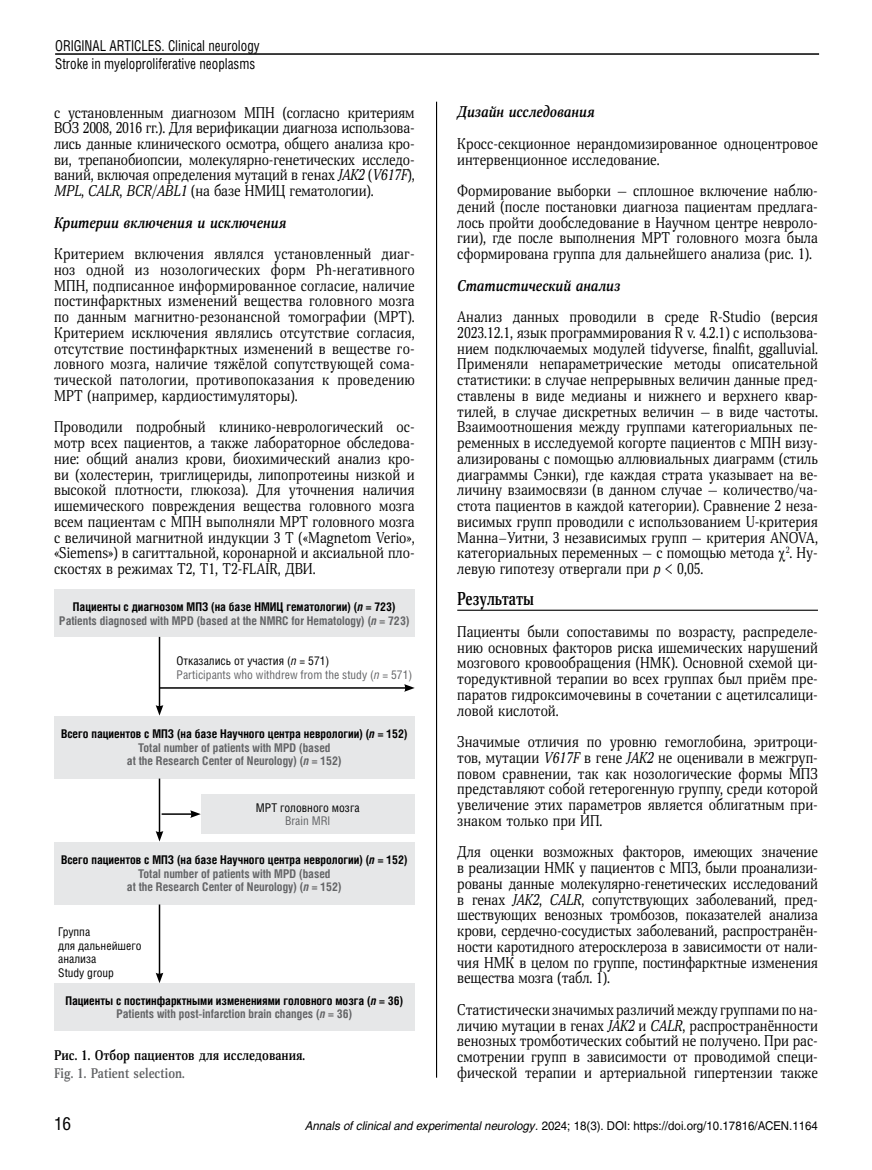
<style>
.page{position:relative;width:872px;height:1170px;background:#fff}
.page>*{position:absolute;margin:0;border:0;box-sizing:border-box;transform-origin:0 0}
.t1{font:700 18px "Scientia";color:#000;scale:.8 1}
.t2{font:18px "Helios Cond C";color:#000}
.t3{font:15px/15.8px "Scientia";color:#000;text-align:justify;scale:.9 1}
.t4{font:15px/18px "Helios Cond C";color:#000;scale:.9 1}
.t5{font:italic 700 15px "Scientia";color:#000;scale:.9 1}
.t6{font:700 13.5px "Scientia";color:#000;scale:.9 1}
.t7{font:700 13.5px "Scientia";color:#636466;scale:.9 1}
.t8{font:700 12px/13.5px "Helios Cond C";color:#636466;text-align:center}
.t9{font:700 12px/13.5px "Helios Cond C";color:#000;text-align:center}
.t10{font:12px "Helios C";color:#000;scale:.95 1}
.t11{font:12px/13.5px "Helios Cond C";color:#636466}
.t12{font:12px/13.5px "Helios Cond C";color:#000}
.s1{font-style:italic}
.s2{color:#000}
.s3{font-style:italic;color:#000}
.s4{color:#636466}
.s5{font-style:italic;color:#636466}
</style>
<div class="page">
<hr style="left:55px;top:53px;width:764px;height:2px;background:#000">
<hr style="left:436px;top:102px;width:1px;height:975px;background:#000">
<hr style="left:457px;top:609px;width:361px;height:1px;background:#000">
<div style="left:54px;top:589px;width:361px;height:48px;background:#e6e7e8"></div>
<div style="left:54px;top:715px;width:361px;height:63px;background:#e6e7e8"></div>
<div style="left:54px;top:841px;width:361px;height:63px;background:#e6e7e8"></div>
<div style="left:54px;top:983px;width:361px;height:47px;background:#e6e7e8"></div>
<div style="left:201px;top:794px;width:214px;height:39px;background:#e6e7e8"></div>
<hr style="left:159px;top:637px;width:1px;height:70px;background:#000">
<svg style="left:156px;top:705px;width:7px;height:10px"></svg>
<hr style="left:159px;top:778px;width:1px;height:55px;background:#000">
<svg style="left:156px;top:831px;width:7px;height:10px"></svg>
<hr style="left:159px;top:904px;width:1px;height:70px;background:#000">
<svg style="left:156px;top:972px;width:7px;height:11px"></svg>
<hr style="left:159px;top:687px;width:247px;height:1px;background:#000">
<svg style="left:404px;top:684px;width:11px;height:7px"></svg>
<hr style="left:162px;top:813px;width:31px;height:1px;background:#000">
<svg style="left:190px;top:810px;width:11px;height:7px"></svg>
<p class="t4" style="left:55px;top:36px;width:229px">ORIGINAL ARTICLES. Clinical neurology<br>Stroke in myeloproliferative neoplasms</p>
<p class="t3" style="left:54px;top:105px;width:402px">с установленным диагнозом МПН (согласно критериям ВОЗ 2008, 2016 гг.). Для верификации диагноза использова&shy;лись данные клинического осмотра, общего анализа кро&shy;ви, трепанобиопсии, молекулярно-генетических исследо&shy;ваний, включая определения мутаций в генах <span class="s1">JAK2</span> (<span class="s1">V617F</span>), <span class="s1">MPL</span>, <span class="s1">CALR</span>, <span class="s1">BCR</span>/<span class="s1">ABL1</span> (на базе НМИЦ гематологии).</p>
<p class="t5" style="left:54px;top:213px;width:260px">Критерии включения и исключения</p>
<p class="t3" style="left:54px;top:246px;width:402px">Критерием включения являлся установленный диаг&shy;ноз одной из нозологических форм Ph-негативного МПН, подписанное информированное согласие, наличие постинфарктных изменений вещества головного мозга по данным магнитно-резонансной томографии (МРТ).<br>Критерием исключения являлись отсутствие согласия, отсутствие постинфарктных изменений в веществе го&shy;ловного мозга, наличие тяжёлой сопутствующей сома&shy;тической патологии, противопоказания к проведению МРТ (например, кардиостимуляторы).</p>
<p class="t3" style="left:54px;top:419px;width:402px">Проводили подробный клинико-неврологический ос&shy;мотр всех пациентов, а также лабораторное обследова&shy;ние: общий анализ крови, биохимический анализ кро&shy;ви (холестерин, триглицериды, липопротеины низкой и высокой плотности, глюкоза). Для уточнения наличия ишемического повреждения вещества головного мозга всем пациентам с МПН выполняли МРТ головного мозга с величиной магнитной индукции 3 Т («Magnetom Verio», «Siemens») в сагиттальной, коронарной и аксиальной пло&shy;скостях в режимах Т2, Т1, Т2-FLAIR, ДВИ.</p>
<p class="t8" style="left:59px;top:600px;width:352px"><span class="s2">Пациенты с диагнозом МПЗ (на базе НМИЦ гематологии) (</span><span class="s3">n</span> <span class="s2">= 723)<br></span>Patients diagnosed with MPD (based at the NMRC for Hematology) (<span class="s1">n</span> = 723)</p>
<p class="t11" style="left:176px;top:654px;width:237px"><span class="s2">Отказались от участия (</span><span class="s3">n</span> <span class="s2">= 571)<br></span>Participants who withdrew from the study (<span class="s1">n</span> = 571)</p>
<p class="t8" style="left:61px;top:727px;width:348px"><span class="s2">Всего пациентов с МПЗ (на базе Научного центра неврологии) (</span><span class="s3">n</span> <span class="s2">= 152)<br></span>Total number of patients with MPD (based<br>at the Research Center of Neurology) (<span class="s1">n</span> = 152)</p>
<p class="t12" style="left:256px;top:800px;width:105px">МРТ головного мозга</p>
<p class="t11" style="left:285px;top:814px;width:47px">Brain MRI</p>
<p class="t8" style="left:61px;top:853px;width:348px"><span class="s2">Всего пациентов с МПЗ (на базе Научного центра неврологии) (</span><span class="s3">n</span> <span class="s2">= 152)<br></span>Total number of patients with MPD (based<br>at the Research Center of Neurology) (<span class="s1">n</span> = 152)</p>
<p class="t12" style="left:58px;top:924px;width:85px">Группа<br>для дальнейшего анализа<br>Study group</p>
<p class="t9" style="left:65px;top:993px;width:339px">Пациенты с постинфарктными изменениями головного мозга (<span class="s1">n</span> = 36)<br><span class="s4">Patients with post-infarction brain changes (</span><span class="s5">n</span> <span class="s4">= 36)</span></p>
<p class="t6" style="left:54px;top:1046px;width:281px">Рис. 1. Отбор пациентов для исследования.</p>
<p class="t7" style="left:54px;top:1063px;width:147px">Fig. 1. Patient selection.</p>
<p class="t5" style="left:457px;top:102px;width:154px">Дизайн исследования</p>
<p class="t3" style="left:457px;top:136px;width:402px">Кросс-секционное нерандомизированное одноцентровое интервенционное исследование.</p>
<p class="t3" style="left:457px;top:183px;width:402px">Формирование выборки — сплошное включение наблю&shy;дений (после постановки диагноза пациентам предлага&shy;лось пройти дообследование в Научном центре невроло&shy;гии), где после выполнения МРТ головного мозга была сформирована группа для дальнейшего анализа (рис. 1).</p>
<p class="t5" style="left:457px;top:275px;width:183px">Статистический анализ</p>
<p class="t3" style="left:457px;top:309px;width:402px">Анализ данных проводили в среде R-Studio (версия 2023.12.1, язык программирования R v. 4.2.1) с использова&shy;нием подключаемых модулей tidyverse, finalfit, ggalluvial.<br>Применяли непараметрические методы описательной статистики: в случае непрерывных величин данные пред&shy;ставлены в виде медианы и нижнего и верхнего квар&shy;тилей, в случае дискретных величин — в виде частоты.<br>Взаимоотношения между группами категориальных пе&shy;ременных в исследуемой когорте пациентов с МПН визу&shy;ализированы с помощью аллювиальных диаграмм (стиль диаграммы Сэнки), где каждая страта указывает на ве&shy;личину взаимосвязи (в данном случае — количество/ча&shy;стота пациентов в каждой категории). Сравнение 2 неза&shy;висимых групп проводили с использованием U-критерия Манна–Уитни, 3 независимых групп — критерия ANOVA, категориальных переменных — с помощью метода χ<sup>2</sup>. Ну&shy;левую гипотезу отвергали при <span class="s1">р</span> &lt; 0,05.</p>
<p class="t1" style="left:457px;top:587px;width:98px">Результаты</p>
<p class="t3" style="left:457px;top:624px;width:402px">Пациенты были сопоставимы по возрасту, распределе&shy;нию основных факторов риска ишемических нарушений мозгового кровообращения (НМК). Основной схемой ци&shy;торедуктивной терапии во всех группах был приём пре&shy;паратов гидроксимочевины в сочетании с ацетилсалици&shy;ловой кислотой.</p>
<p class="t3" style="left:457px;top:734px;width:402px">Значимые отличия по уровню гемоглобина, эритроци&shy;тов, мутации <span class="s1">V617F</span> в гене <span class="s1">JAK2</span> не оценивали в межгруп&shy;повом сравнении, так как нозологические формы МПЗ представляют собой гетерогенную группу, среди которой увеличение этих параметров является облигатным при&shy;знаком только при ИП.</p>
<p class="t3" style="left:457px;top:844px;width:402px">Для оценки возможных факторов, имеющих значение в реализации НМК у пациентов с МПЗ, были проанализи&shy;рованы данные молекулярно-генетических исследований в генах <span class="s1">JAK2</span>, <span class="s1">CALR</span>, сопутствующих заболеваний, пред&shy;шествующих венозных тромбозов, показателей анализа крови, сердечно-сосудистых заболеваний, распространён&shy;ности каротидного атеросклероза в зависимости от нали&shy;чия НМК в целом по группе, постинфарктные изменения вещества мозга (табл. 1).</p>
<p class="t3" style="left:457px;top:1001px;width:402px">Статистически значимых различий между группами по на&shy;личию мутации в генах <span class="s1">JAK2</span> и <span class="s1">CALR</span>, распространённости венозных тромботических событий не получено. При рас&shy;смотрении групп в зависимости от проводимой специ&shy;фической терапии и артериальной гипертензии также</p>
<p class="t2" style="left:54px;top:1112px;width:19px">16</p>
<p class="t10" style="left:305px;top:1118px;width:541px"><span class="s1">Annals of clinical and experimental neurology.</span> 2024; 18(3). DOI: https://doi.org/10.17816/ACEN.1164</p>
</div>
